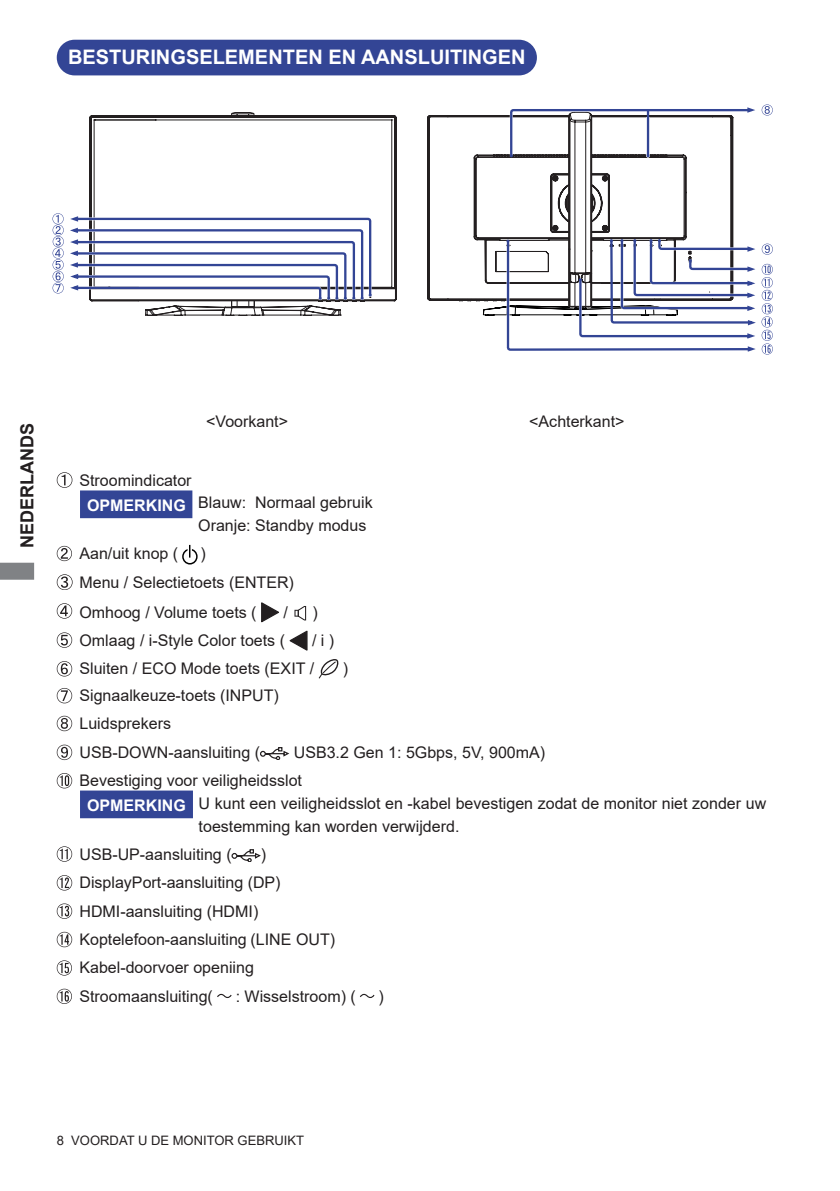
<style>
.page{position:relative;width:840px;height:1191px;background:#fff}
.page>*{position:absolute;margin:0;border:0;box-sizing:border-box;transform-origin:0 0}
.t1{font:700 20px "Arial";color:#fff}
.t2{font:700 18px "Arial";color:#231f20}
.t3{font:16px/28.4px "Arial";color:#231f20}
.t4{font:700 16px "Arial";color:#fff}
.t5{font:13px "Arial";color:#231f20}
</style>
<div class="page">
<svg style="left:0;top:562px;width:34px;height:18px"></svg>
<div style="left:58px;top:41px;width:477px;height:33px;background:#334595;border-radius:17px"></div>
<div style="left:57px;top:40px;width:479px;height:35px;border:2px solid #334595;border-radius:17px"></div>
<div style="left:80px;top:790px;width:113px;height:28px;background:#334595;border:2px solid #334595"></div>
<div style="left:182px;top:548px;width:15px;height:16px;border:1px solid #000;border-radius:50%"></div>
<svg style="left:187px;top:545px;width:5px;height:12px"></svg>
<svg style="left:189px;top:545px;width:1px;height:12px"></svg>
<svg style="left:57px;top:472px;width:15px;height:16px"></svg>
<svg style="left:57px;top:546px;width:15px;height:15px"></svg>
<svg style="left:57px;top:574px;width:15px;height:16px"></svg>
<svg style="left:57px;top:603px;width:15px;height:15px"></svg>
<svg style="left:261px;top:602px;width:18px;height:20px"></svg>
<svg style="left:294px;top:606px;width:12px;height:14px"></svg>
<svg style="left:57px;top:632px;width:15px;height:16px"></svg>
<svg style="left:289px;top:630px;width:18px;height:20px"></svg>
<svg style="left:57px;top:661px;width:15px;height:15px"></svg>
<svg style="left:318px;top:659px;width:20px;height:19px"></svg>
<svg style="left:57px;top:688px;width:15px;height:15px"></svg>
<svg style="left:57px;top:716px;width:15px;height:15px"></svg>
<svg style="left:57px;top:744px;width:15px;height:16px"></svg>
<svg style="left:260px;top:747px;width:29px;height:12px"></svg>
<svg style="left:57px;top:773px;width:15px;height:15px"></svg>
<svg style="left:57px;top:846px;width:15px;height:15px"></svg>
<svg style="left:231px;top:849px;width:30px;height:12px"></svg>
<svg style="left:57px;top:875px;width:15px;height:15px"></svg>
<svg style="left:57px;top:903px;width:15px;height:16px"></svg>
<svg style="left:57px;top:931px;width:15px;height:16px"></svg>
<svg style="left:57px;top:960px;width:15px;height:15px"></svg>
<svg style="left:57px;top:988px;width:15px;height:16px"></svg>
<svg style="left:217px;top:993px;width:14px;height:5px"></svg>
<svg style="left:360px;top:993px;width:14px;height:5px"></svg>
<div style="left:80px;top:490px;width:112px;height:28px;background:#334595;border:2px solid #334595"></div>
<svg style="left:52px;top:112px;width:345px;height:203px"></svg>
<svg style="left:427px;top:104px;width:345px;height:250px"></svg>
<p class="t1" style="left:68px;top:43px;width:459px">BESTURINGSELEMENTEN EN AANSLUITINGEN</p>
<p class="t2" style="left:14px;top:548px;width:126px;rotate:-90deg">NEDERLANDS</p>
<p class="t3" style="left:206px;top:407px;width:83px">&lt;Voorkant&gt;</p>
<p class="t3" style="left:529px;top:407px;width:97px">&lt;Achterkant&gt;</p>
<p class="t3" style="left:79px;top:465px;width:114px">Stroomindicator</p>
<p class="t4" style="left:87px;top:494px;width:100px">OPMERKING</p>
<p class="t3" style="left:198px;top:491px;width:176px;line-height:22.6px">Blauw: Normaal gebruik<br>Oranje: Standby modus</p>
<p class="t3" style="left:79px;top:539px;width:100px">Aan/uit knop (</p>
<p class="t3" style="left:79px;top:539px;width:216px;text-indent:121px">)<br>Menu / Selectietoets (ENTER)</p>
<p class="t3" style="left:79px;top:598px;width:178px">Omhoog / Volume toets (</p>
<p class="t3" style="left:283px;top:598px;width:6px">/</p>
<p class="t3" style="left:312px;top:598px;width:7px">)</p>
<p class="t3" style="left:79px;top:626px;width:207px">Omlaag / i-Style Color toets (</p>
<p class="t3" style="left:79px;top:627px;width:256px;line-height:27.2px;text-indent:232px">/ i )<br>Sluiten / ECO Mode toets (EXIT /</p>
<p class="t3" style="left:342px;top:653px;width:7px">)</p>
<p class="t3" style="left:79px;top:681px;width:201px">Signaalkeuze-toets (INPUT)<br>Luidsprekers<br>USB-DOWN-aansluiting (</p>
<p class="t3" style="left:79px;top:738px;width:467px;text-indent:214px">USB3.2 Gen 1: 5Gbps, 5V, 900mA)<br>Bevestiging voor veiligheidsslot</p>
<p class="t3" style="left:198px;top:792px;width:568px;line-height:22.6px">U kunt een veiligheidsslot en -kabel bevestigen zodat de monitor niet zonder uw toestemming kan worden verwijderd.</p>
<p class="t3" style="left:79px;top:840px;width:154px">USB-UP-aansluiting (</p>
<p class="t4" style="left:87px;top:794px;width:100px">OPMERKING</p>
<p class="t3" style="left:79px;top:840px;width:257px;text-indent:181px">)<br>DisplayPort-aansluiting (DP)<br>HDMI-aansluiting (HDMI)<br>Koptelefoon-aansluiting (LINE OUT)<br>Kabel-doorvoer openiing<br>Stroomaansluiting(</p>
<p class="t3" style="left:235px;top:981px;width:121px">: Wisselstroom) (</p>
<p class="t3" style="left:378px;top:981px;width:7px">)</p>
<p class="t5" style="left:57px;top:1131px;width:249px">8 VOORDAT U DE MONITOR GEBRUIKT</p>
</div>
